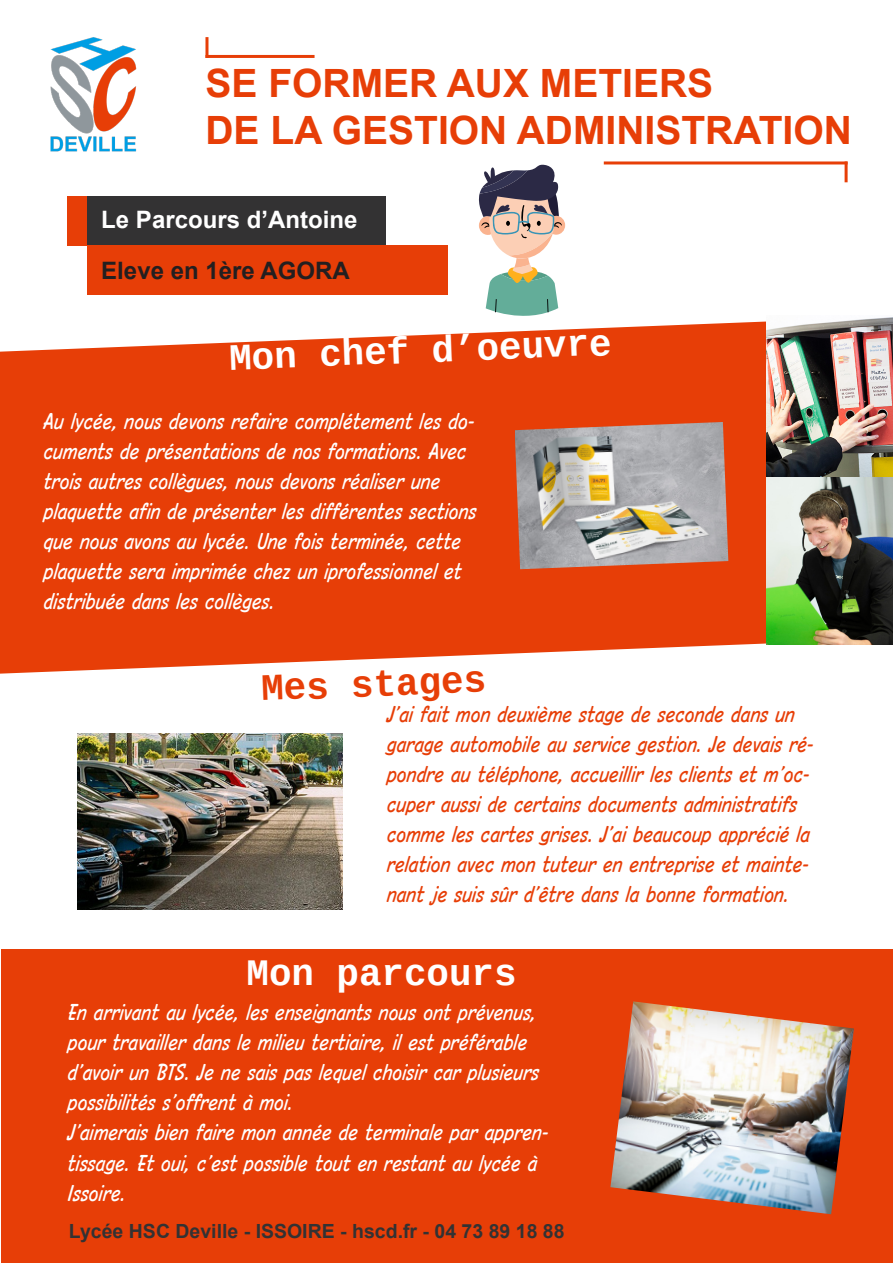
<style>
.page{position:relative;width:893px;height:1263px;background:#fff}
.page>*{position:absolute;margin:0;border:0;box-sizing:border-box;transform-origin:0 0}
.t1{font:700 39px "Arial";color:#e73e07}
.Style_de_paragraphe{font:700 37.5px "Liberation Mono";color:#fff}
.Style_de_paragraphe-2{font:700 37.5px "Liberation Mono";color:#e73e07}
.Style_de_paragraphe-3{font:700 24px "Arial";color:#fff}
.Style_de_paragraphe-4{font:700 24px "Arial";color:#231f20}
.Style_de_paragraphe-5{font:21px/30px "Brunei";color:#fff}
.Style_de_paragraphe-6{font:21px/30px "Brunei";color:#e73e07}
.Style_de_paragraphe-7{font:700 19.5px "Arial";color:#333233}
</style>
<div class="page">
<svg style="left:0;top:321px;width:766px;height:353px;background:#e9501f"></svg>
<hr style="left:604px;top:161px;width:244px;height:3px;background:#e73e07">
<hr style="left:845px;top:161px;width:3px;height:21px;background:#e73e07">
<hr style="left:205px;top:55px;width:110px;height:3px;background:#e73e07">
<hr style="left:205px;top:37px;width:3px;height:21px;background:#e73e07">
<div style="left:67px;top:196px;width:20px;height:50px;background:#e73e07"></div>
<div style="left:87px;top:196px;width:299px;height:50px;background:#333233"></div>
<div style="left:87px;top:245px;width:361px;height:50px;background:#e73e07"></div>
<img style="left:766px;top:317px;width:127px;height:328px">
<div style="left:1px;top:949px;width:892px;height:314px;background:#e73e07"></div>
<img style="left:610px;top:1001px;width:244px;height:213px">
<img style="left:77px;top:733px;width:266px;height:176px">
<div style="left:547px;top:216px;width:18px;height:19px;background:#fab38f;border-radius:50%"></div>
<svg style="left:477px;top:164px;width:85px;height:161px"></svg>
<img style="left:515px;top:422px;width:213px;height:147px">
<img style="left:50px;top:37px;width:86px;height:115px">
<p class="t1" style="left:205px;top:56px;width:509px">SE FORMER AUX METIERS</p>
<p class="t1" style="left:205px;top:102px;width:648px">DE LA GESTION ADMINISTRATION</p>
<p class="Style_de_paragraphe-3" style="left:101px;top:203px;width:258px">Le Parcours d’Antoine</p>
<p class="Style_de_paragraphe-4" style="left:101px;top:254px;width:250px">Eleve en 1ère AGORA</p>
<p class="Style_de_paragraphe" style="left:228px;top:332px;width:384px;rotate:-2deg">Mon chef d’oeuvre</p>
<p class="Style_de_paragraphe-5" style="left:42px;top:406px;width:434px">Au lycée, nous devons refaire complétement les do&shy;cuments de présentations de nos formations. Avec trois autres collègues, nous devons réaliser une plaquette afin de présenter les différentes sections que nous avons au lycée. Une fois terminée, cette plaquette sera imprimée chez un iprofessionnel et distribuée dans les collèges.</p>
<p class="Style_de_paragraphe-2" style="left:260px;top:663px;width:226px;rotate:-2deg">Mes stages</p>
<p class="Style_de_paragraphe-6" style="left:385px;top:698px;width:429px">J’ai fait mon deuxième stage de seconde dans un garage automobile au service gestion. Je devais ré&shy;pondre au téléphone, accueillir les clients et m’oc&shy;cuper aussi de certains documents administratifs comme les cartes grises. J’ai beaucoup apprécié la relation avec mon tuteur en entreprise et mainte&shy;nant je suis sûr d’être dans la bonne formation.</p>
<p class="Style_de_paragraphe" style="left:247px;top:948px;width:271px">Mon parcours</p>
<p class="Style_de_paragraphe-5" style="left:66px;top:997px;width:473px">En arrivant au lycée, les enseignants nous ont prévenus, pour travailler dans le milieu tertiaire, il est préférable d’avoir un BTS. Je ne sais pas lequel choisir car plusieurs possibilités s’offrent à moi.</p>
<p class="Style_de_paragraphe-5" style="left:66px;top:1117px;width:483px">J’aimerais bien faire mon année de terminale par appren&shy;tissage. Et oui, c’est possible tout en restant au lycée à<br>Issoire.</p>
<p class="Style_de_paragraphe-7" style="left:69px;top:1217px;width:497px">Lycée HSC Deville - ISSOIRE - hscd.fr - 04 73 89 18 88</p>
</div>
